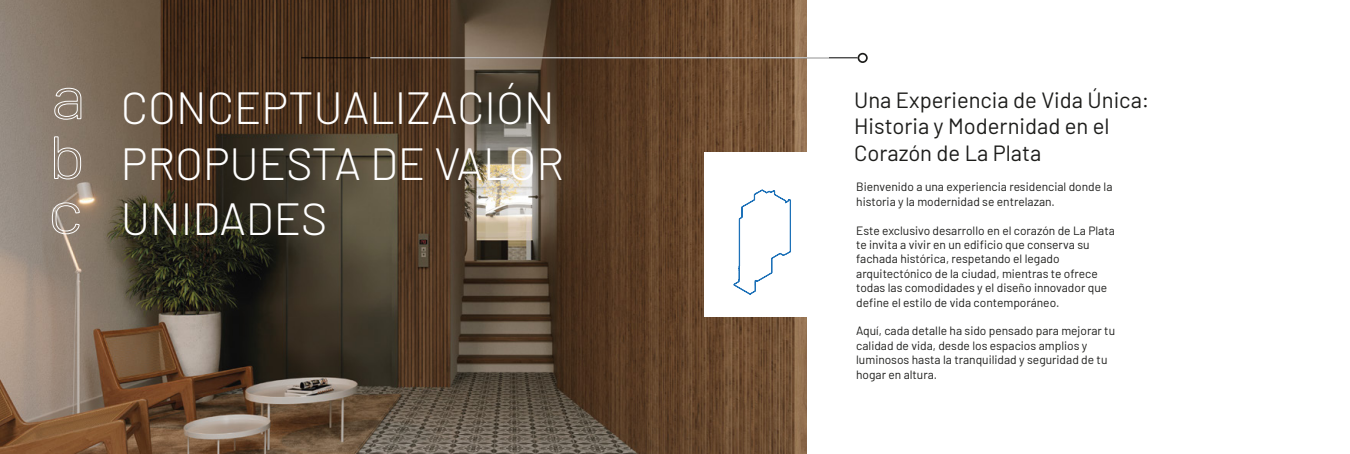
<style>
.page{position:relative;width:1350px;height:454px;background:#fff}
.page>*{position:absolute;margin:0;border:0;box-sizing:border-box;transform-origin:0 0}
.t1{font:300 45px/55.5px "Barlow";color:#fff}
.t2{font:22px/26.4px "Barlow";color:#1d1d1b}
.t3{font:12px/14.4px "Barlow";color:#1d1d1b}
</style>
<div class="page">
<img style="left:0;top:0;width:806px;height:454px">
<svg style="left:54px;top:88px;width:27px;height:32px"></svg>
<svg style="left:54px;top:136px;width:27px;height:43px"></svg>
<svg style="left:52px;top:202px;width:28px;height:32px"></svg>
<hr style="left:301px;top:58px;width:556px;height:1px;background:#000">
<hr style="left:370px;top:58px;width:459px;height:1px;background:#fff">
<svg style="left:857px;top:53px;width:11px;height:10px"></svg>
<div style="left:859px;top:55px;width:7px;height:6px;background:#fff;border-radius:50%"></div>
<div style="left:704px;top:153px;width:103px;height:164px;background:#fff"></div>
<svg style="left:732px;top:123px;width:60px;height:331px"></svg>
<h1 class="t1" style="left:121px;top:77px;width:444px">CONCEPTUALIZACIÓN<br>PROPUESTA DE VALOR<br>UNIDADES</h1>
<h2 class="t2" style="left:854px;top:85px;width:297px">Una Experiencia de Vida Única:<br>Historia y Modernidad en el<br>Corazón de La Plata</h2>
<p class="t3" style="left:856px;top:179px;width:258px">Bienvenido a una experiencia residencial donde la historia y la modernidad se entrelazan.</p>
<p class="t3" style="left:856px;top:222px;width:260px">Este exclusivo desarrollo en el corazón de La Plata te invita a vivir en un edificio que conserva su fachada histórica, respetando el legado arquitectónico de la ciudad, mientras te ofrece todas las comodidades y el diseño innovador que define el estilo de vida contemporáneo.</p>
<p class="t3" style="left:856px;top:323px;width:260px">Aquí, cada detalle ha sido pensado para mejorar tu calidad de vida, desde los espacios amplios y luminosos hasta la tranquilidad y seguridad de tu hogar en altura.</p>
</div>
